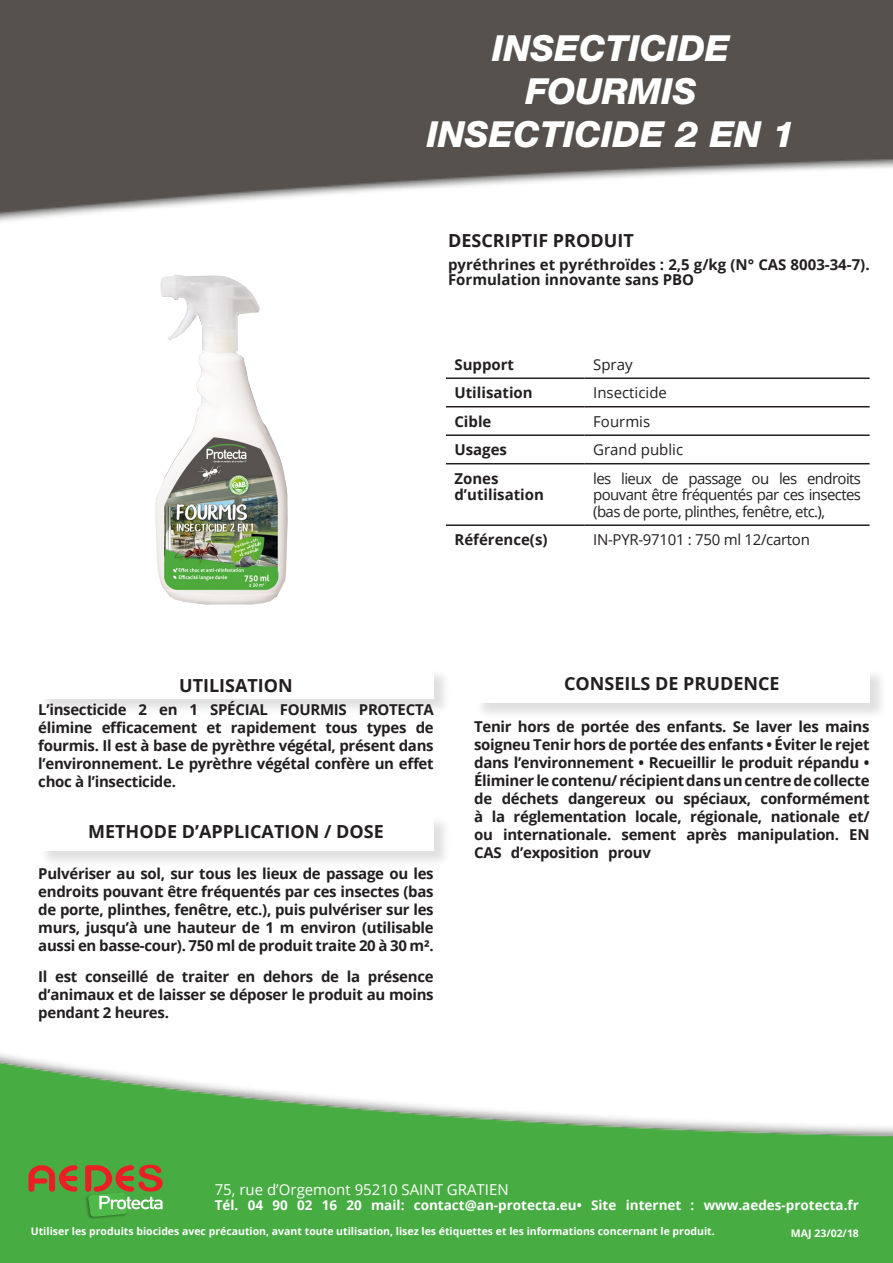
<style>
.page{position:relative;width:893px;height:1263px;background:#fff}
.page>*{position:absolute;margin:0;border:0;box-sizing:border-box;transform-origin:0 0}
.t1{font:italic 800 36px "Helvetica Neue LT Std";color:#fff}
.t2{font:35.85px "Arial Rounded MT Bold";color:#ec1e25;scale:1.18 1}
.t3{font:700 18px "Open Sans";color:#231f20}
.t4{font:700 15px/18px "Open Sans";letter-spacing:-.02em;color:#231f20;text-align:justify}
.t5{font:15px/16.5px "Open Sans";letter-spacing:-.02em;color:#231f20;text-align:justify}
.t6{font:700 15px/15px "Open Sans";color:#231f20}
.t7{font:15px "Open Sans";color:#fff}
.t8{font:15px "Open Sans";color:#231f20}
.t9{font:700 13.5px "Open Sans";color:#fff}
.t10{font:700 10.5px "Open Sans";color:#fff}
</style>
<div class="page">
<img style="left:0;top:0;width:893px;height:222px">
<img style="left:0;top:1054px;width:893px;height:209px">
<hr style="left:446px;top:524px;width:139px;height:2px;background:#231f20">
<hr style="left:585px;top:524px;width:285px;height:2px;background:#231f20">
<hr style="left:446px;top:406px;width:139px;height:1px;background:#231f20">
<hr style="left:585px;top:406px;width:285px;height:1px;background:#231f20">
<hr style="left:446px;top:434px;width:139px;height:2px;background:#231f20">
<hr style="left:585px;top:434px;width:285px;height:2px;background:#231f20">
<hr style="left:446px;top:463px;width:139px;height:1px;background:#231f20">
<hr style="left:585px;top:463px;width:285px;height:1px;background:#231f20">
<hr style="left:446px;top:377px;width:139px;height:2px;background:#231f20">
<hr style="left:585px;top:377px;width:285px;height:2px;background:#231f20">
<div style="left:39px;top:668px;width:412px;height:48px;background:#231f20;opacity:.14"></div>
<div style="left:38px;top:668px;width:396px;height:30px;background:#fff"></div>
<svg style="left:28px;top:1165px;width:50px;height:27px"></svg>
<img style="left:84px;top:1190px;width:46px;height:31px">
<svg style="left:85px;top:1165px;width:78px;height:52px;background:#739c4e"></svg>
<div style="left:39px;top:816px;width:412px;height:52px;background:#231f20;opacity:.14"></div>
<div style="left:38px;top:815px;width:396px;height:35px;background:#fff"></div>
<div style="left:475px;top:668px;width:412px;height:52px;background:#231f20;opacity:.14"></div>
<div style="left:474px;top:667px;width:396px;height:36px;background:#fff"></div>
<img style="left:155px;top:275px;width:133px;height:330px">
<p class="t1" style="left:492px;top:26px;width:239px">INSECTICIDE</p>
<p class="t1" style="left:525px;top:69px;width:173px">FOURMIS</p>
<p class="t1" style="left:427px;top:113px;width:370px">INSECTICIDE 2 EN 1</p>
<p class="t3" style="left:448px;top:227px;width:187px">DESCRIPTIF PRODUIT</p>
<p class="t6" style="left:448px;top:257px;width:423px">pyréthrines et pyréthroïdes : 2,5 g/kg (N° CAS 8003-34-7).<br>Formulation innovante sans PBO</p>
<p class="t6" style="left:454px;top:356px;width:61px">Support</p>
<p class="t5" style="left:593px;top:356px;width:41px">Spray</p>
<p class="t6" style="left:454px;top:385px;width:80px">Utilisation</p>
<p class="t8" style="left:593px;top:382px;width:75px">Insecticide</p>
<p class="t4" style="left:454px;top:412px;width:39px">Cible</p>
<p class="t8" style="left:593px;top:411px;width:59px">Fourmis</p>
<p class="t4" style="left:454px;top:440px;width:54px">Usages</p>
<p class="t8" style="left:593px;top:439px;width:92px">Grand public</p>
<p class="t4" style="left:454px;top:469px;width:46px">Zones</p>
<p class="t6" style="left:454px;top:487px;width:91px">d’utilisation</p>
<p class="t5" style="left:593px;top:470px;width:269px">les lieux de passage ou les endroits pouvant être fréquentés par ces insectes (bas de porte, plinthes, fenêtre, etc.),</p>
<p class="t6" style="left:454px;top:532px;width:95px">Référence(s)</p>
<p class="t5" style="left:593px;top:531px;width:218px">IN-PYR-97101 : 750 ml 12/carton</p>
<p class="t3" style="left:179px;top:673px;width:115px">UTILISATION</p>
<p class="t4" style="left:38px;top:700px;width:397px">L’insecticide 2 en 1 SPÉCIAL FOURMIS PROTECTA élimine efficacement et rapidement tous types de fourmis. Il est à base de pyrèthre végétal, présent dans l’environnement. Le pyrèthre végétal confère un effet choc à l’insecticide.</p>
<p class="t3" style="left:88px;top:818px;width:297px">METHODE D’APPLICATION / DOSE</p>
<p class="t4" style="left:38px;top:864px;width:397px">Pulvériser au sol, sur tous les lieux de passage ou les endroits pouvant être fréquentés par ces insectes (bas de porte, plinthes, fenêtre, etc.), puis pulvériser sur les murs, jusqu’à une hauteur de 1 m environ (utilisable aussi en basse-cour). 750 ml de produit traite 20 à 30 m².</p>
<p class="t4" style="left:38px;top:967px;width:397px">Il est conseillé de traiter en dehors de la présence d’animaux et de laisser se déposer le produit au moins pendant 2 heures.</p>
<p class="t3" style="left:564px;top:671px;width:217px">CONSEILS DE PRUDENCE</p>
<p class="t4" style="left:474px;top:717px;width:397px">Tenir hors de portée des enfants. Se laver les mains soigneu Tenir hors de portée des enfants • Éviter le rejet dans l’environnement • Recueillir le produit répandu • Éliminer le contenu/ récipient dans un centre de collecte de déchets dangereux ou spéciaux, conformément à la réglementation locale, régionale, nationale et/ ou internationale. sement après manipulation. EN</p>
<p class="t2" style="left:136px;top:1157px;width:25px">S</p>
<p class="t7" style="left:215px;top:1179px;width:296px">75, rue d’Orgemont 95210 SAINT GRATIEN</p>
<p class="t9" style="left:215px;top:1195px;width:646px">Tél. 04 90 02 16 20 mail: contact@an-protecta.eu• Site internet : www.aedes-protecta.fr</p>
<p class="t10" style="left:31px;top:1224px;width:685px">Utiliser les produits biocides avec précaution, avant toute utilisation, lisez les étiquettes et les informations concernant le produit.</p>
<p class="t10" style="left:791px;top:1226px;width:69px">MAJ 23/02/18</p>
</div>
